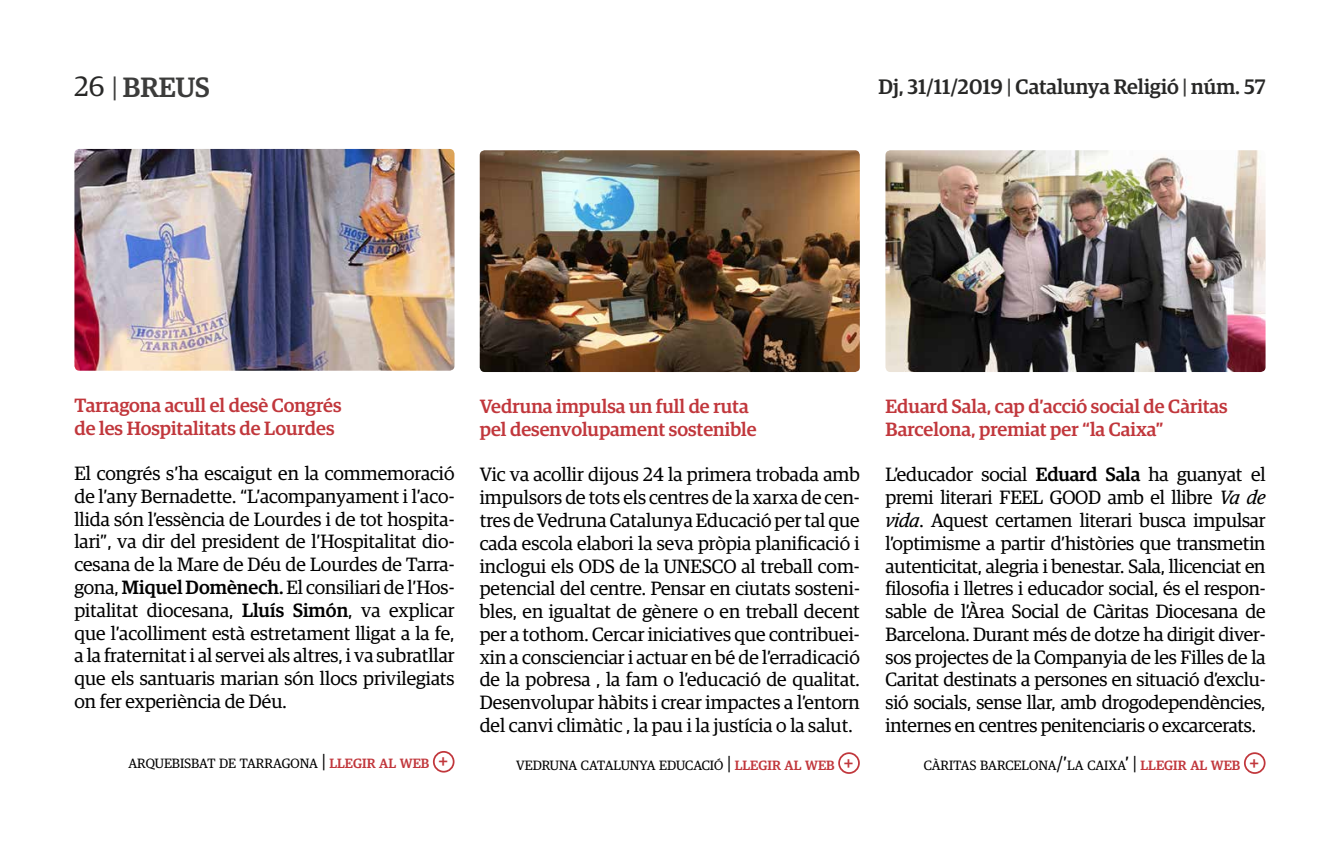
<style>
.page{position:relative;width:1340px;height:844px;background:#fff}
.page>*{position:absolute;margin:0;border:0;box-sizing:border-box;transform-origin:0 0}
.t1{font:500 28px "Guardian Egyp";letter-spacing:-.005em;color:#3c3c3b}
.t2{font:500 21px "Guardian Egyp";color:#282827}
.t3{font:19.25px/22.8px "Guardian Egyp";color:#000;text-align:justify}
.t4{font:500 19.25px/22.8px "Guardian Egyp";color:#c1373c}
.t5{font:13.47px "Guardian Egyp";color:#000}
.s1{font-weight:400;color:#282827}
.s2{font-weight:400}
.s3{color:#3c3c3b}
.s4{font-weight:500}
.s5{font-size:19.25px}
.s6{font-weight:500;color:#c1373c}
.s7{font-weight:500;font-size:19.25px;color:#c1373c}
.s8{font-style:italic}
</style>
<div class="page">
<div style="left:433px;top:750px;width:21px;height:22px;border:2px solid #c1373c;border-radius:50%"></div>
<img style="left:74px;top:149px;width:380px;height:221px">
<div style="left:1243px;top:752px;width:22px;height:21px;border:2px solid #c1373c;border-radius:50%"></div>
<img style="left:885px;top:150px;width:380px;height:222px">
<div style="left:838px;top:752px;width:21px;height:21px;border:2px solid #c1373c;border-radius:50%"></div>
<img style="left:480px;top:150px;width:379px;height:222px">
<h1 class="t1" style="left:74px;top:67px;width:137px"><span class="s1">26</span> <span class="s2">|</span> BREUS</h1>
<p class="t2" style="left:878px;top:71px;width:388px">Dj, 31/11/2019 <span class="s3">|</span> Catalunya Religió <span class="s3">|</span> núm. 57</p>
<p class="t4" style="left:74px;top:392px;width:269px">Tarragona acull el desè Congrés de les Hospitalitats de Lourdes</p>
<p class="t3" style="left:74px;top:460px;width:381px">El congrés s’ha escaigut en la commemoració de l’any Bernadette. “L’acompanyament i l’aco&shy;llida són l’essència de Lourdes i de tot hospita&shy;lari”, va dir del president de l’Hospitalitat dio&shy;cesana de la Mare de Déu de Lourdes de Tarra&shy;gona, <span class="s4">Miquel Domènech.</span> El consiliari de l’Hos&shy;pitalitat diocesana, <span class="s4">Lluís Simón</span>, va explicar que l’acolliment està estretament lligat a la fe, a la fraternitat i al servei als altres, i va subratllar que els santuaris marian són llocs privilegiats on fer experiència de Déu.</p>
<p class="t5" style="left:128px;top:754px;width:321px">ARQUEBISBAT DE TARRAGONA <span class="s5">|</span> <span class="s6">LLEGIR AL WEB</span> <span class="s7">+</span></p>
<p class="t4" style="left:480px;top:393px;width:278px">Vedruna impulsa un full de ruta pel desenvolupament sostenible</p>
<p class="t3" style="left:480px;top:462px;width:381px">Vic va acollir dijous 24 la primera trobada amb impulsors de tots els centres de la xarxa de cen&shy;tres de Vedruna Catalunya Educació per tal que cada escola elabori la seva pròpia planificació i inclogui els ODS de la UNESCO al treball com&shy;petencial del centre. Pensar en ciutats sosteni&shy;bles, en igualtat de gènere o en treball decent per a tothom. Cercar iniciatives que contribuei&shy;xin a conscienciar i actuar en bé de l’erradicació de la pobresa , la fam o l’educació de qualitat.<br>Desenvolupar hàbits i crear impactes a l’entorn del canvi climàtic , la pau i la justícia o la salut.</p>
<p class="t5" style="left:516px;top:755px;width:339px">VEDRUNA CATALUNYA EDUCACIÓ <span class="s5">|</span> <span class="s6">LLEGIR AL WEB</span> <span class="s7">+</span></p>
<p class="t4" style="left:885px;top:393px;width:344px">Eduard Sala, cap d’acció social de Càritas<br>Barcelona, premiat per “la Caixa”</p>
<p class="t3" style="left:885px;top:462px;width:381px">L’educador social <span class="s4">Eduard Sala</span> ha guanyat el premi literari FEEL GOOD amb el llibre <span class="s8">Va de vida</span>. Aquest certamen literari busca impulsar l’optimisme a partir d’històries que transmetin autenticitat, alegria i benestar. Sala, llicenciat en filosofia i lletres i educador social, és el respon&shy;sable de l’Àrea Social de Càritas Diocesana de Barcelona. Durant més de dotze ha dirigit diver&shy;sos projectes de la Companyia de les Filles de la Caritat destinats a persones en situació d’exclu&shy;sió socials, sense llar, amb drogodependències, internes en centres penitenciaris o excarcerats.</p>
<p class="t5" style="left:923px;top:755px;width:337px">CÀRITAS BARCELONA<span class="s5">/’</span>LA CAIXA<span class="s5">’ |</span> <span class="s6">LLEGIR AL WEB</span> <span class="s7">+</span></p>
</div>
